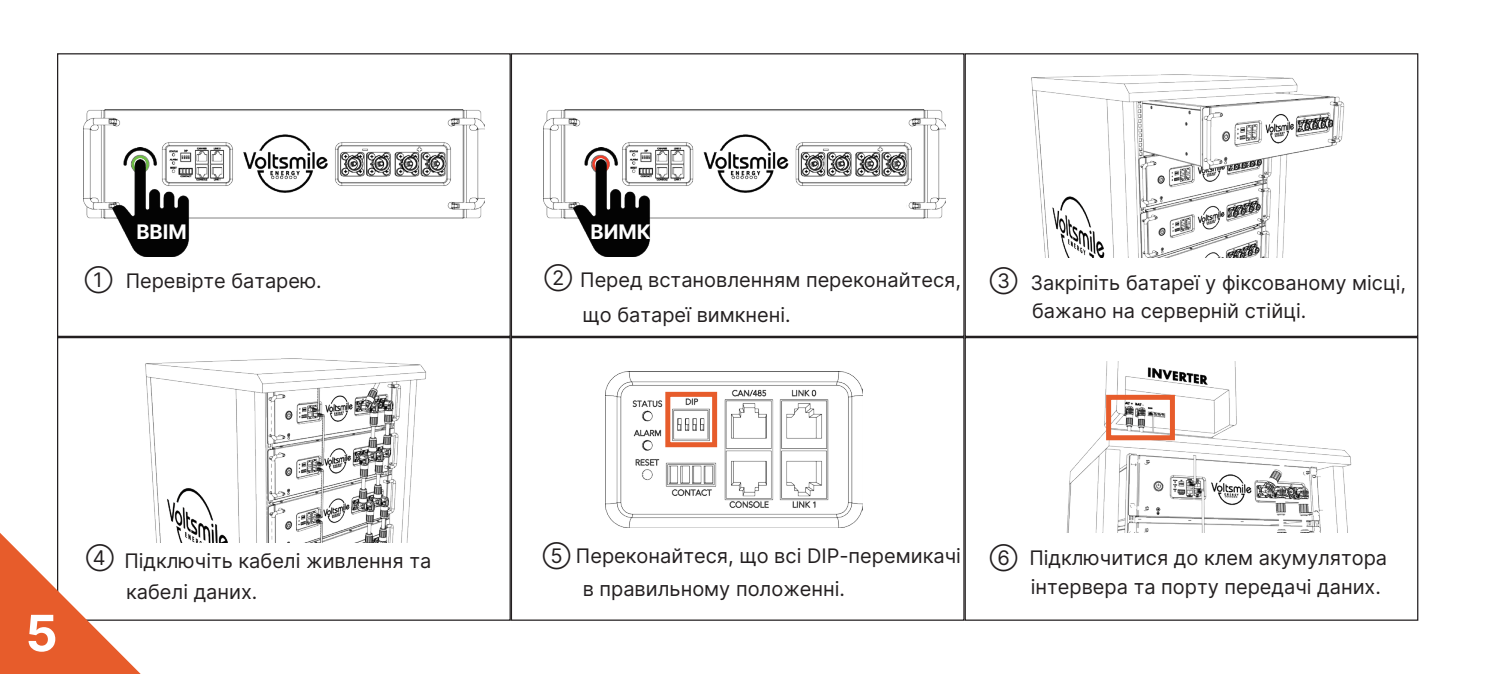
<style>
.page{position:relative;width:1489px;height:674px;background:#fff}
.page>*{position:absolute;margin:0;border:0;box-sizing:border-box;transform-origin:0 0}
.t1{font:50px "Inter";color:#fff}
.t2{font:20px/35px "Inter";color:#231f20}
.t3{font:700 20px "Inter";color:#fff}
.s1{font-style:inherit}
</style>
<div class="page">
<div style="left:57px;top:53px;width:454px;height:284px;border:1px solid #231f20"></div>
<div style="left:511px;top:53px;width:453px;height:284px;border:1px solid #231f20"></div>
<div style="left:964px;top:53px;width:454px;height:284px;border:1px solid #231f20"></div>
<div style="left:57px;top:337px;width:454px;height:283px;border:1px solid #231f20"></div>
<div style="left:511px;top:337px;width:453px;height:283px;border:1px solid #231f20"></div>
<div style="left:964px;top:337px;width:454px;height:283px;border:1px solid #231f20"></div>
<img style="left:83px;top:110px;width:401px;height:108px">
<img style="left:544px;top:110px;width:401px;height:108px">
<img style="left:97px;top:147px;width:107px;height:109px">
<img style="left:558px;top:147px;width:106px;height:109px">
<img style="left:1031px;top:74px;width:314px;height:183px">
<img style="left:605px;top:371px;width:257px;height:156px">
<div style="left:665px;top:391px;width:52px;height:56px;border:5px solid #e75c2b"></div>
<img style="left:145px;top:358px;width:281px;height:184px">
<img style="left:1066px;top:361px;width:286px;height:171px">
<div style="left:1106px;top:394px;width:68px;height:46px;border:5px solid #e75c2b"></div>
<div style="left:417px;top:193px;width:28px;height:19px;background:#fff"></div>
<div style="left:877px;top:193px;width:28px;height:19px;background:#fff"></div>
<svg style="left:0;top:532px;width:141px;height:141px"></svg>
<p class="t3" style="left:136px;top:216px;width:52px">ВВІМ</p>
<p class="t3" style="left:590px;top:217px;width:62px">ВИМК</p>
<p class="t2" style="left:85px;top:262px;width:238px"><span class="s1">①</span> Перевірте батарею<span class="s1">.</span></p>
<p class="t2" style="left:582px;top:261px;width:380px;text-indent:-38px"><span class="s1">②</span> Перед встановленням переконайтеся, що батареї вимкнені.</p>
<p class="t2" style="left:1032px;top:267px;width:375px;line-height:28.5px;text-indent:-42px"><span class="s1">③</span> Закріпіть батареї у фіксованому місці, бажано на серверній стійці.</p>
<h1 class="t1" style="left:25px;top:596px;width:34px">5</h1>
<p class="t2" style="left:582px;top:539px;width:380px;line-height:32.5px;text-indent:-40px"><span class="s1">⑤</span> Переконайтеся, що всі DIP-перемикачі в правильному положенні.</p>
<p class="t2" style="left:126px;top:545px;width:307px;line-height:30.8px;text-indent:-40px"><sup>④</sup> Підключіть кабелі живлення та кабелі даних<span class="s1">.</span></p>
<p class="t2" style="left:1030px;top:541px;width:358px;line-height:29.8px;text-indent:-41px"><span class="s1">⑥</span> Підключитися до клем акумулятора інтервера та порту передачі даних.</p>
</div>
